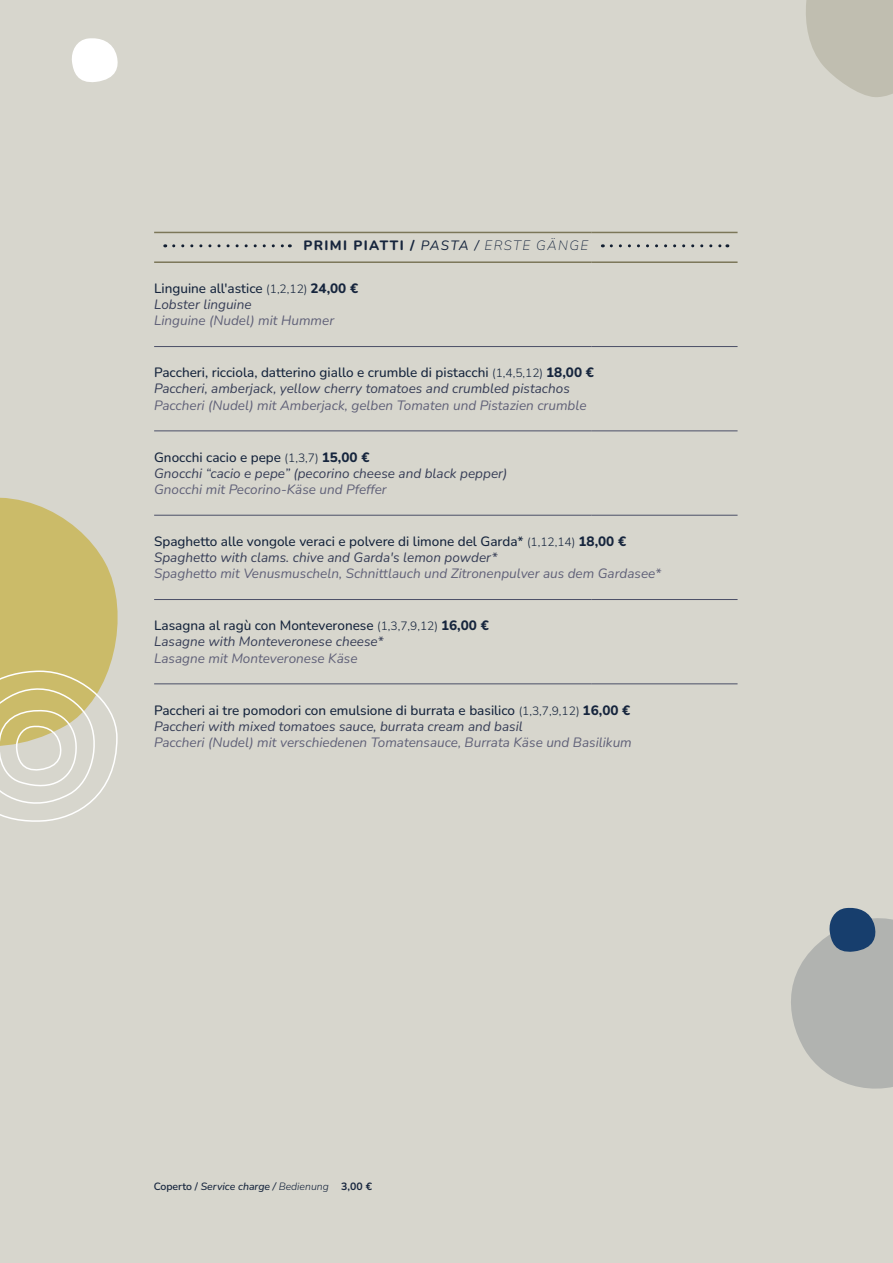
<style>
.page{position:relative;width:893px;height:1263px;background:#d7d6cd}
.page>*{position:absolute;margin:0;border:0;box-sizing:border-box;transform-origin:0 0}
.piatti{font:italic 13.5px/16.2px "Nunito";color:#606178}
.piatti-2{font:italic 13.5px/16.2px "Nunito";color:#373e57}
.portata{font:800 13.5px "Nunito";letter-spacing:.1em;color:#16253d}
.t1{font:italic 500 10.5px "Nunito";color:#16253d}
.s1{font-weight:400;font-style:italic}
.s2{font-weight:200;font-style:italic}
.s3{font-weight:500;font-style:normal;color:#16253d}
.s4{font-weight:300;font-style:normal;font-size:12px;color:#16253d}
.s5{font-weight:800;font-style:normal;color:#16253d}
.s6{color:#373e57}
.s7{color:#606178}
.s8{font-weight:600;font-style:normal}
.s9{font-weight:300}
.s10{font-weight:700;font-style:normal}
</style>
<div class="page">
<svg style="left:72px;top:38px;width:46px;height:44px"></svg>
<svg style="left:0;top:497px;width:118px;height:325px"></svg>
<svg style="left:791px;top:907px;width:102px;height:182px"></svg>
<svg style="left:806px;top:0;width:87px;height:97px"></svg>
<hr style="left:154px;top:515px;width:146px;height:1px;background:#4b4f67">
<hr style="left:300px;top:515px;width:292px;height:1px;background:#4b4f67">
<hr style="left:592px;top:515px;width:146px;height:1px;background:#4b4f67">
<hr style="left:154px;top:346px;width:146px;height:1px;background:#4b4f67">
<hr style="left:300px;top:346px;width:292px;height:1px;background:#4b4f67">
<hr style="left:592px;top:346px;width:146px;height:1px;background:#4b4f67">
<hr style="left:154px;top:431px;width:146px;height:1px;background:#4b4f67">
<hr style="left:300px;top:431px;width:292px;height:1px;background:#4b4f67">
<hr style="left:592px;top:431px;width:146px;height:1px;background:#4b4f67">
<hr style="left:154px;top:599px;width:146px;height:1px;background:#4b4f67">
<hr style="left:300px;top:599px;width:292px;height:1px;background:#4b4f67">
<hr style="left:592px;top:599px;width:146px;height:1px;background:#4b4f67">
<hr style="left:154px;top:232px;width:146px;height:1px;background:#7c7759">
<hr style="left:592px;top:232px;width:146px;height:1px;background:#7c7759">
<hr style="left:154px;top:261px;width:146px;height:2px;background:#7c7759">
<hr style="left:592px;top:261px;width:146px;height:2px;background:#7c7759">
<hr style="left:300px;top:232px;width:292px;height:1px;background:#7c7759">
<hr style="left:300px;top:261px;width:292px;height:2px;background:#7c7759">
<hr style="left:154px;top:684px;width:146px;height:1px;background:#4b4f67">
<hr style="left:300px;top:684px;width:292px;height:1px;background:#4b4f67">
<hr style="left:592px;top:684px;width:146px;height:1px;background:#4b4f67">
<svg style="left:174px;top:244px;width:116px;height:3px"></svg>
<svg style="left:611px;top:244px;width:117px;height:3px"></svg>
<p class="portata" style="left:304px;top:236px;width:286px">PRIMI PIATTI / <span class="s1">PASTA /</span> <span class="s2">ERSTE GÄNGE</span></p>
<p class="piatti" style="left:154px;top:280px;width:206px"><span class="s3">Linguine all'astice</span> <span class="s4">(1,2,12)</span> <span class="s5">24,00 €<br></span><span class="s6">Lobster linguine<br></span>Linguine (Nudel) mit Hummer</p>
<p class="piatti" style="left:154px;top:364px;width:441px"><span class="s3">Paccheri, ricciola, datterino giallo e crumble di pistacchi</span> <span class="s4">(1,4,5,12)</span> <span class="s5">18,00 €<br></span><span class="s6">Paccheri, amberjack, yellow cherry tomatoes and crumbled pistachos<br></span>Paccheri (Nudel) mit Amberjack, gelben Tomaten und Pistazien crumble</p>
<p class="piatti-2" style="left:154px;top:448px;width:355px"><span class="s3">Gnocchi cacio e pepe</span> <span class="s4">(1,3,7)</span> <span class="s5">15,00 €<br></span>Gnocchi “cacio e pepe” (pecorino cheese and black pepper)<br><span class="s7">Gnocchi mit Pecorino-Käse und Pfeffer</span></p>
<p class="piatti" style="left:154px;top:532px;width:509px"><span class="s3">Spaghetto alle vongole veraci e polvere di limone del Garda*</span> <span class="s4">(1,12,14)</span> <span class="s5">18,00 €<br></span><span class="s6">Spaghetto with clams. chive and Garda's lemon powder*<br></span>Spaghetto mit Venusmuscheln, Schnittlauch und Zitronenpulver aus dem Gardasee*</p>
<p class="piatti-2" style="left:154px;top:617px;width:336px"><span class="s3">Lasagna al ragù con Monteveronese</span> <span class="s4">(1,3,7,9,12)</span> <span class="s5">16,00 €<br></span>Lasagne with Monteveronese cheese*<br><span class="s7">Lasagne mit Monteveronese Kӓse</span></p>
<p class="piatti" style="left:154px;top:701px;width:479px"><span class="s3">Paccheri ai tre pomodori con emulsione di burrata e basilico</span> <span class="s4">(1,3,7,9,12)</span> <span class="s5">16,00 €<br></span><span class="s6">Paccheri with mixed tomatoes sauce, burrata cream and basil<br></span>Paccheri (Nudel) mit verschiedenen Tomatensauce, Burrata Kӓse und Basilikum</p>
<p class="t1" style="left:154px;top:1178px;width:220px"><span class="s8">Coperto /</span> Service charge / <span class="s9">Bedienung</span> <span class="s10">3,00 €</span></p>
</div>
